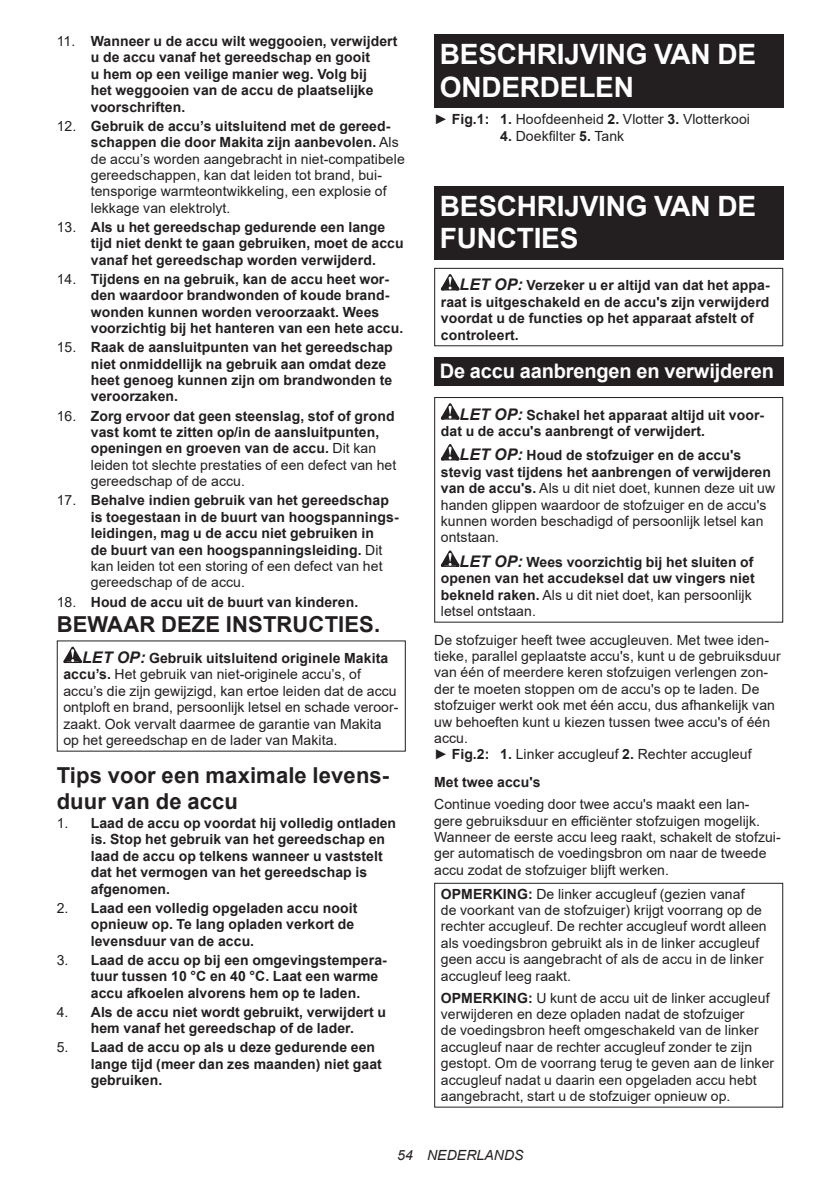
<style>
.page{position:relative;width:840px;height:1191px;background:#fff}
.page>*{position:absolute;margin:0;border:0;box-sizing:border-box;transform-origin:0 0}
.t1{font:700 28px/32.8px "Arial";letter-spacing:-.01em;color:#fff}
.t2{font:700 22px/25.8px "Arial";letter-spacing:.005em;color:#231f20}
.t3{font:700 20px "Arial";letter-spacing:-.01em;color:#fff}
.t4{font:700 14px/16.4px "Arial";letter-spacing:.005em;color:#231f20}
.t5{font:14px/16.4px "Arial";letter-spacing:.005em;color:#231f20}
.t6{font:italic 14px "Arial";letter-spacing:.005em;color:#231f20}
.s1{font-weight:400}
.s2{font-weight:700}
.s3{font-weight:700;font-style:italic;font-size:16px}
.s4{font-style:italic;font-size:16px}
</style>
<div class="page">
<svg style="left:63px;top:646px;width:19px;height:17px"></svg>
<div style="left:434px;top:34px;width:348px;height:74px;background:#231f20"></div>
<div style="left:434px;top:186px;width:348px;height:74px;background:#231f20"></div>
<svg style="left:440px;top:274px;width:19px;height:16px"></svg>
<div style="left:434px;top:268px;width:348px;height:78px;border:1px solid #231f20"></div>
<div style="left:434px;top:358px;width:348px;height:28px;background:#231f20"></div>
<svg style="left:440px;top:403px;width:19px;height:16px"></svg>
<svg style="left:440px;top:444px;width:19px;height:16px"></svg>
<svg style="left:440px;top:550px;width:19px;height:17px"></svg>
<div style="left:434px;top:397px;width:348px;height:225px;border:1px solid #231f20"></div>
<div style="left:434px;top:882px;width:348px;height:225px;border:1px solid #231f20"></div>
<p class="t4" style="left:91px;top:33px;width:308px;text-indent:-34px"><span class="s1">11.</span> Wanneer u de accu wilt weggooien, verwijdert u de accu vanaf het gereedschap en gooit<br>u hem op een veilige manier weg. Volg bij<br>het weggooien van de accu de plaatselijke voorschriften.</p>
<p class="t5" style="left:91px;top:118px;width:315px;text-indent:-34px">12. <span class="s2">Gebruik de accu’s uitsluitend met de gereed&shy;schappen die door Makita zijn aanbevolen.</span> Als de accu’s worden aangebracht in niet-compatibele gereedschappen, kan dat leiden tot brand, bui&shy;tensporige warmteontwikkeling, een explosie of lekkage van elektrolyt.</p>
<p class="t4" style="left:91px;top:219px;width:314px;text-indent:-34px"><span class="s1">13.</span> Als u het gereedschap gedurende een lange tijd niet denkt te gaan gebruiken, moet de accu vanaf het gereedschap worden verwijderd.</p>
<p class="t4" style="left:91px;top:271px;width:314px;text-indent:-34px"><span class="s1">14.</span> Tijdens en na gebruik, kan de accu heet wor&shy;den waardoor brandwonden of koude brand&shy;wonden kunnen worden veroorzaakt. Wees voorzichtig bij het hanteren van een hete accu.</p>
<p class="t4" style="left:91px;top:339px;width:303px;text-indent:-34px"><span class="s1">15.</span> Raak de aansluitpunten van het gereedschap niet onmiddellijk na gebruik aan omdat deze heet genoeg kunnen zijn om brandwonden te veroorzaken.</p>
<p class="t4" style="left:91px;top:408px;width:307px;text-indent:-34px"><span class="s1">16.</span> Zorg ervoor dat geen steenslag, stof of grond vast komt te zitten op/in de aansluitpunten, openingen en groeven van de accu. <span class="s1">Dit kan leiden tot slechte prestaties of een defect van het gereedschap of de accu.</span></p>
<p class="t4" style="left:91px;top:492px;width:309px;text-indent:-34px"><span class="s1">17.</span> Behalve indien gebruik van het gereedschap is toegestaan in de buurt van hoogspannings&shy;leidingen, mag u de accu niet gebruiken in<br>de buurt van een hoogspanningsleiding. <span class="s1">Dit kan leiden tot een storing of een defect van het gereedschap of de accu.</span></p>
<p class="t4" style="left:57px;top:593px;width:303px"><span class="s1">18.</span> Houd de accu uit de buurt van kinderen.</p>
<h2 class="t2" style="left:57px;top:612px;width:325px">BEWAAR DEZE INSTRUCTIES.</h2>
<p class="t5" style="left:63px;top:650px;width:336px;text-indent:19px"><span class="s3">LET OP:</span> <span class="s2">Gebruik uitsluitend originele Makita accu’s.</span> Het gebruik van niet-originele accu’s, of accu’s die zijn gewijzigd, kan ertoe leiden dat de accu ontploft en brand, persoonlijk letsel en schade veroor&shy;zaakt. Ook vervalt daarmee de garantie van Makita op het gereedschap en de lader van Makita.</p>
<h2 class="t2" style="left:57px;top:762px;width:334px">Tips voor een maximale levens&shy;duur van de accu</h2>
<p class="t4" style="left:91px;top:815px;width:306px;text-indent:-34px"><span class="s1">1.</span> Laad de accu op voordat hij volledig ontladen is. Stop het gebruik van het gereedschap en laad de accu op telkens wanneer u vaststelt dat het vermogen van het gereedschap is afgenomen.</p>
<p class="t4" style="left:91px;top:899px;width:268px;text-indent:-34px"><span class="s1">2.</span> Laad een volledig opgeladen accu nooit opnieuw op. Te lang opladen verkort de levensduur van de accu.</p>
<p class="t4" style="left:91px;top:951px;width:297px;text-indent:-34px"><span class="s1">3.</span> Laad de accu op bij een omgevingstempera&shy;tuur tussen 10 °C en 40 °C. Laat een warme accu afkoelen alvorens hem op te laden.</p>
<p class="t4" style="left:57px;top:1003px;width:330px;text-align:center"><span class="s1">4.</span> Als de accu niet wordt gebruikt, verwijdert u hem vanaf het gereedschap of de lader.</p>
<p class="t4" style="left:91px;top:1039px;width:292px;text-indent:-34px"><span class="s1">5.</span> Laad de accu op als u deze gedurende een lange tijd (meer dan zes maanden) niet gaat gebruiken.</p>
<h1 class="t1" style="left:439px;top:38px;width:317px">BESCHRIJVING VAN DE<br>ONDERDELEN</h1>
<p class="t5" style="left:434px;top:111px;width:317px">► <span class="s2">Fig.1: 1.</span> Hoofdeenheid <span class="s2">2.</span> Vlotter <span class="s2">3.</span> Vlotterkooi</p>
<p class="t5" style="left:500px;top:127px;width:125px"><span class="s2">4.</span> Doekfilter <span class="s2">5.</span> Tank</p>
<h1 class="t1" style="left:439px;top:190px;width:317px">BESCHRIJVING VAN DE<br>FUNCTIES</h1>
<p class="t4" style="left:440px;top:277px;width:330px;text-indent:19px"><span class="s4">LET OP:</span> Verzeker u er altijd van dat het appa&shy;raat is uitgeschakeld en de accu's zijn verwijderd voordat u de functies op het apparaat afstelt of controleert.</p>
<h3 class="t3" style="left:439px;top:356px;width:335px">De accu aanbrengen en verwijderen</h3>
<p class="t4" style="left:440px;top:407px;width:324px;text-indent:19px"><span class="s4">LET OP:</span> Schakel het apparaat altijd uit voor&shy;dat u de accu's aanbrengt of verwijdert.</p>
<p class="t5" style="left:440px;top:447px;width:336px;text-indent:19px"><span class="s3">LET OP:</span> <span class="s2">Houd de stofzuiger en de accu's stevig vast tijdens het aanbrengen of verwijderen van de accu's.</span> Als u dit niet doet, kunnen deze uit uw handen glippen waardoor de stofzuiger en de accu's kunnen worden beschadigd of persoonlijk letsel kan ontstaan.</p>
<p class="t4" style="left:440px;top:554px;width:315px;text-indent:19px"><span class="s4">LET OP:</span> Wees voorzichtig bij het sluiten of openen van het accudeksel dat uw vingers niet bekneld raken. <span class="s1">Als u dit niet doet, kan persoonlijk letsel ontstaan.</span></p>
<p class="t5" style="left:434px;top:631px;width:348px">De stofzuiger heeft twee accugleuven. Met twee iden&shy;tieke, parallel geplaatste accu's, kunt u de gebruiksduur van één of meerdere keren stofzuigen verlengen zon&shy;der te moeten stoppen om de accu's op te laden. De stofzuiger werkt ook met één accu, dus afhankelijk van uw behoeften kunt u kiezen tussen twee accu's of één accu.<br>► <span class="s2">Fig.2: 1.</span> Linker accugleuf <span class="s2">2.</span> Rechter accugleuf</p>
<p class="t4" style="left:434px;top:774px;width:108px">Met twee accu's</p>
<p class="t5" style="left:434px;top:796px;width:348px">Continue voeding door twee accu's maakt een lan&shy;gere gebruiksduur en efficiënter stofzuigen mogelijk.<br>Wanneer de eerste accu leeg raakt, schakelt de stofzui&shy;ger automatisch de voedingsbron om naar de tweede accu zodat de stofzuiger blijft werken.</p>
<p class="t5" style="left:440px;top:885px;width:327px"><span class="s2">OPMERKING:</span> De linker accugleuf (gezien vanaf<br>de voorkant van de stofzuiger) krijgt voorrang op de rechter accugleuf. De rechter accugleuf wordt alleen als voedingsbron gebruikt als in de linker accugleuf geen accu is aangebracht of als de accu in de linker accugleuf leeg raakt.</p>
<p class="t5" style="left:440px;top:989px;width:334px"><span class="s2">OPMERKING:</span> U kunt de accu uit de linker accugleuf verwijderen en deze opladen nadat de stofzuiger<br>de voedingsbron heeft omgeschakeld van de linker accugleuf naar de rechter accugleuf zonder te zijn gestopt. Om de voorrang terug te geven aan de linker accugleuf nadat u daarin een opgeladen accu hebt aangebracht, start u de stofzuiger opnieuw op.</p>
<p class="t6" style="left:397px;top:1146px;width:128px">54 NEDERLANDS</p>
</div>
